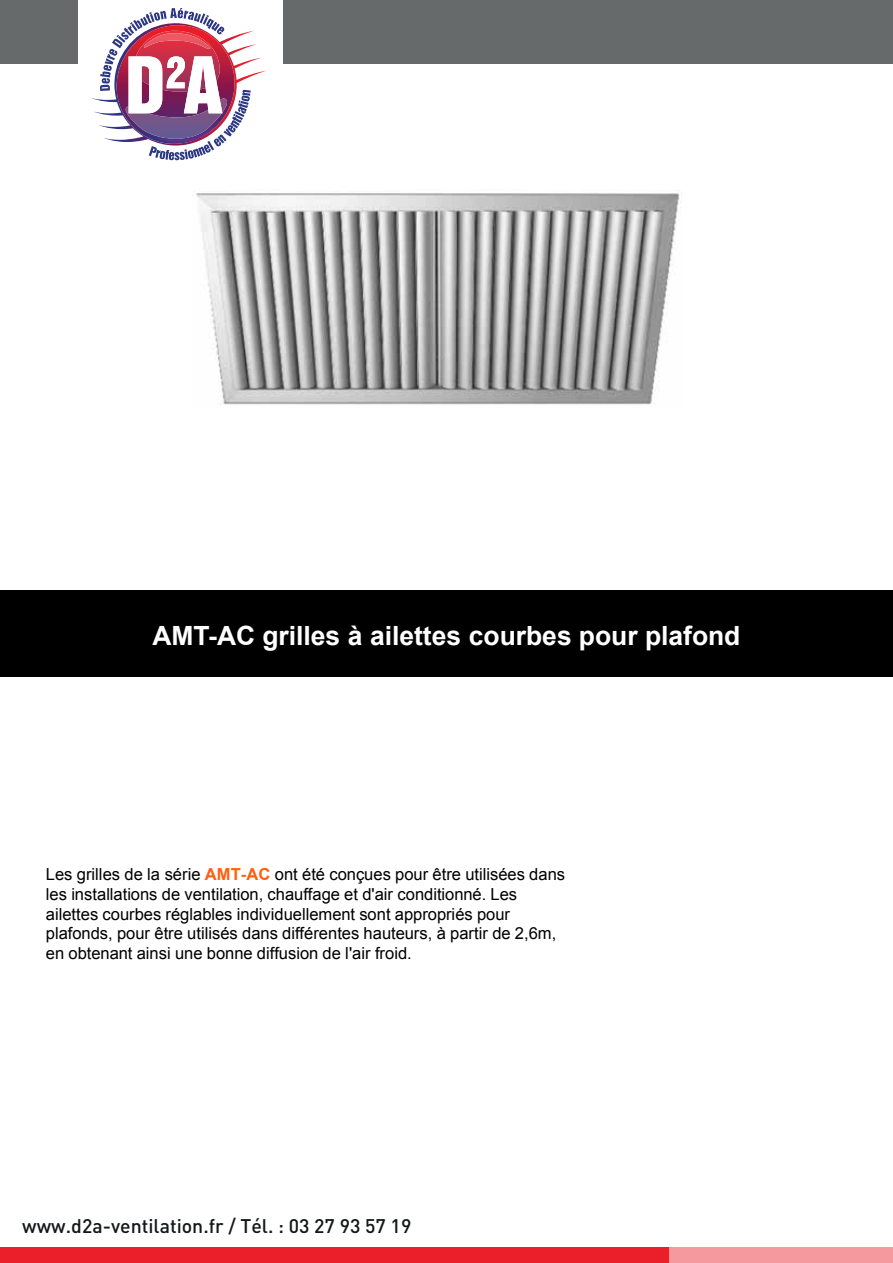
<style>
.page{position:relative;width:893px;height:1263px;background:#fff}
.page>*{position:absolute;margin:0;border:0;box-sizing:border-box;transform-origin:0 0}
.t1{font:700 26.55px "Arial";color:#fff}
.t2{font:500 19.5px "DIN";color:#121718}
.t3{font:16.5px/19.8px "Arial";color:#000}
.s1{font-weight:700;color:#ff5f0f}
</style>
<div class="page">
<div style="left:0;top:590px;width:893px;height:89px;background:#000"></div>
<img style="left:196px;top:192px;width:486px;height:213px">
<div style="left:0;top:677px;width:893px;height:116px;background:#fff"></div>
<div style="left:0;top:1248px;width:893px;height:15px;background:#ea1f29"></div>
<div style="left:670px;top:1248px;width:223px;height:15px;background:#f6999e"></div>
<div style="left:0;top:0;width:893px;height:64px;background:#666a6a"></div>
<div style="left:78px;top:0;width:204px;height:64px;background:#fff"></div>
<svg style="left:92px;top:8px;width:174px;height:152px"></svg>
<h1 class="t1" style="left:152px;top:618px;width:589px">AMT-AC grilles à ailettes courbes pour plafond</h1>
<p class="t3" style="left:46px;top:864px;width:521px">Les grilles de la série <span class="s1">AMT-AC</span> ont été conçues pour être utilisées dans les installations de ventilation, chauffage et d'air conditionné. Les ailettes courbes réglables individuellement sont appropriés pour plafonds, pour être utilisés dans différentes hauteurs, à partir de 2,6m, en obtenant ainsi une bonne diffusion de l'air froid.</p>
<p class="t2" style="left:22px;top:1214px;width:391px">www.d2a-ventilation.fr / Tél. : 03 27 93 57 19</p>
</div>
